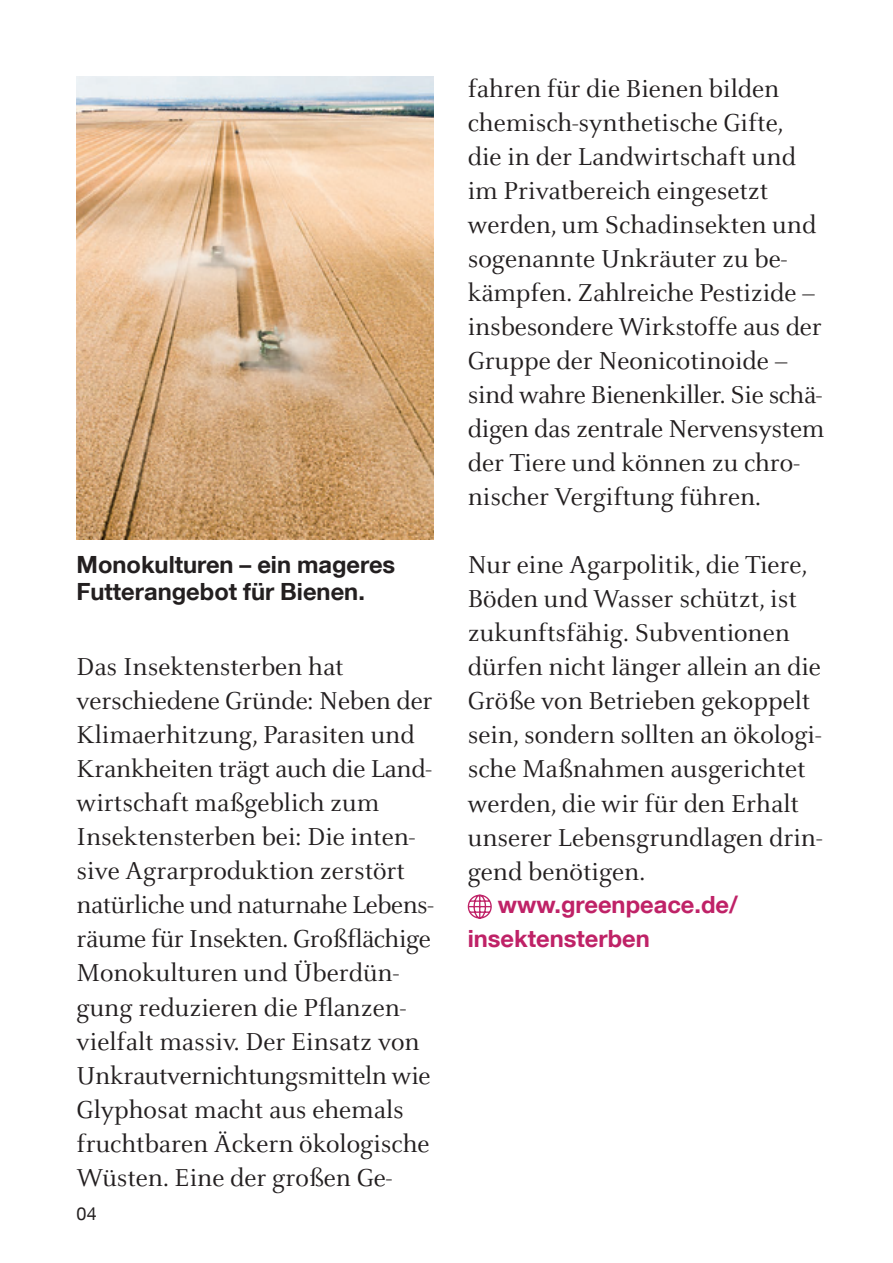
<style>
.page{position:relative;width:893px;height:1263px;background:#fff}
.page>*{position:absolute;margin:0;border:0;box-sizing:border-box;transform-origin:0 0}
.t1{font:27px/33.9px "Celeste";color:#231f20}
.t2{font:700 23.7px/27px "Helvetica Neue LT Com";color:#231f20}
.t3{font:700 23.7px/33.9px "Helvetica Neue LT Com";color:#bf2267}
.t4{font:18px "Helvetica Neue LT Com";color:#231f20}
</style>
<div class="page">
<svg style="left:468px;top:895px;width:24px;height:24px"></svg>
<img style="left:77px;top:77px;width:357px;height:462px">
<p class="t2" style="left:77px;top:551px;width:320px">Monokulturen – ein mageres<br>Futterangebot für Bienen.</p>
<p class="t1" style="left:77px;top:651px;width:359px">Das Insektensterben hat verschiedene Gründe: Neben der<br>Klimaerhitzung, Parasiten und<br>Krankheiten trägt auch die Land&shy;wirtschaft maßgeblich zum<br>Insektensterben bei: Die inten&shy;sive Agrarproduktion zerstört natürliche und naturnahe Lebens&shy;räume für Insekten. Großflächige<br>Monokulturen und Überdün&shy;gung reduzieren die Pflanzen&shy;vielfalt massiv. Der Einsatz von<br>Unkrautvernichtungsmitteln wie<br>Glyphosat macht aus ehemals fruchtbaren Äckern ökologische<br>Wüsten. Eine der großen Ge-</p>
<p class="t4" style="left:77px;top:1202px;width:22px">04</p>
<p class="t1" style="left:468px;top:73px;width:358px">fahren für die Bienen bilden chemisch-synthe tische Gifte, die in der Landwirtschaft und im Privatbereich eingesetzt werden, um Schad insekten und sogenannte Un kräuter zu be&shy;kämpfen. Zahlreiche Pestizide – insbesondere Wirkstoffe aus der<br>Gruppe der Neonicotinoide – sind wahre Bienenkiller. Sie schä&shy;digen das zentrale Nervensystem der Tiere und können zu chro&shy;nischer Vergiftung führen.</p>
<p class="t1" style="left:468px;top:549px;width:356px">Nur eine Agarpolitik, die Tiere,<br>Böden und Wasser schützt, ist zukunfts fähig. Subventionen dürfen nicht länger allein an die<br>Größe von Betrieben gekoppelt sein, sondern sollten an ökologi&shy;sche Maß nahmen ausgerichtet werden, die wir für den Erhalt unserer Lebensgrundlagen drin&shy;gend benötigen.</p>
<p class="t3" style="left:468px;top:887px;width:272px;text-indent:30px">www.greenpeace.de/ insektensterben</p>
</div>
